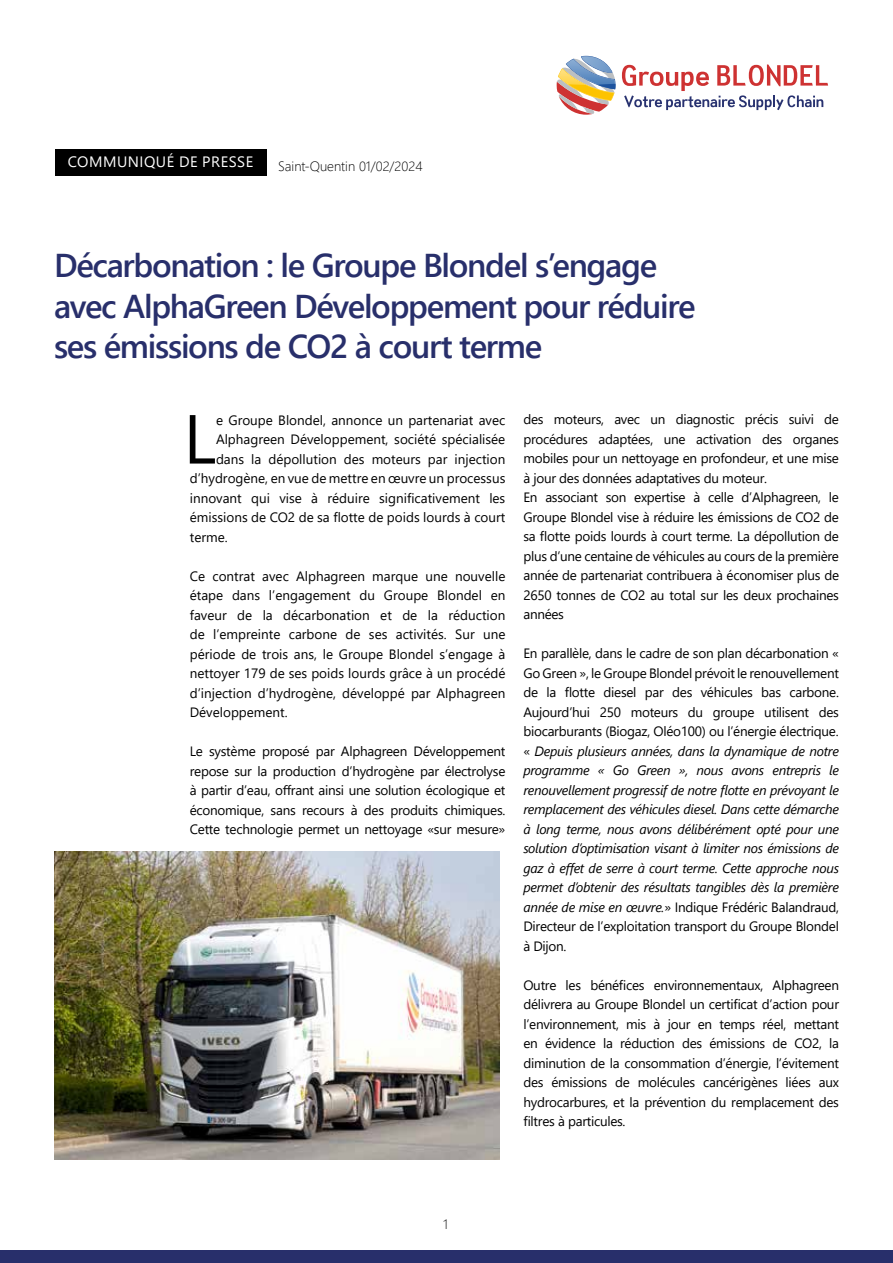
<style>
.page{position:relative;width:893px;height:1263px;background:#fff}
.page>*{position:absolute;margin:0;border:0;box-sizing:border-box;transform-origin:0 0}
.t1{font:69.15px "Segoe UI";color:#000}
.t2{font:600 33px/40.5px "Segoe UI";letter-spacing:-.04em;color:#282f6b}
.t3{font:15px "Segoe UI";letter-spacing:.035em;color:#fff}
.t4{font:13.5px/19.5px "Segoe UI";letter-spacing:-.02em;color:#000;text-align:justify}
.t5{font:italic 13.5px/19.5px "Segoe UI";letter-spacing:-.02em;color:#000;text-align:justify}
.t6{font:13.5px "Segoe UI";color:#000}
.t7{font:300 13.5px "Segoe UI";color:#000}
.s1{font-style:normal}
</style>
<div class="page">
<svg style="left:622px;top:64px;width:206px;height:46px"></svg>
<svg style="left:557px;top:56px;width:58px;height:59px"></svg>
<div style="left:0;top:1250px;width:893px;height:13px;background:#282f6b"></div>
<div style="left:55px;top:149px;width:211px;height:27px;background:#000"></div>
<img style="left:54px;top:851px;width:445px;height:309px">
<p class="t3" style="left:68px;top:147px;width:187px">COMMUNIQUÉ DE PRESSE</p>
<p class="t7" style="left:278px;top:153px;width:146px">Saint-Quentin 01/02/2024</p>
<h2 class="t2" style="left:54px;top:242px;width:643px">Décarbonation : le Groupe Blondel s’engage avec AlphaGreen Développement pour réduire ses émissions de CO2 à court terme</h2>
<h1 class="t1" style="left:183px;top:374px;width:34px">L</h1>
<p class="t6" style="left:216px;top:407px;width:291px">e Groupe Blondel, annonce un partenariat avec</p>
<p class="t6" style="left:216px;top:426px;width:291px">Alphagreen Développement, société spécialisée</p>
<p class="t6" style="left:216px;top:446px;width:291px">dans la dépollution des moteurs par injection</p>
<p class="t6" style="left:190px;top:465px;width:317px">d’hydrogène, en vue de mettre en œuvre un processus</p>
<p class="t6" style="left:190px;top:485px;width:317px">innovant qui vise à réduire significativement les</p>
<p class="t6" style="left:190px;top:504px;width:317px">émissions de CO2 de sa flotte de poids lourds à court</p>
<p class="t4" style="left:190px;top:526px;width:39px">terme.</p>
<p class="t4" style="left:190px;top:565px;width:317px">Ce contrat avec Alphagreen marque une nouvelle étape dans l’engagement du Groupe Blondel en faveur de la décarbonation et de la réduction de l’empreinte carbone de ses activités. Sur une période de trois ans, le Groupe Blondel s’engage à nettoyer 179 de ses poids lourds grâce à un procédé d’injection d’hydrogène, développé par Alphagreen Développement.</p>
<p class="t4" style="left:190px;top:740px;width:317px">Le système proposé par Alphagreen Développement repose sur la production d’hydrogène par électrolyse à partir d’eau, offrant ainsi une solution écologique et économique, sans recours à des produits chimiques.<br>Cette technologie permet un nettoyage «sur mesure»</p>
<p class="t4" style="left:523px;top:409px;width:317px;text-align:left">des moteurs, avec un diagnostic précis suivi de procédures adaptées, une activation des organes mobiles pour un nettoyage en profondeur, et une mise à jour des données adaptatives du moteur.<br>En associant son expertise à celle d’Alphagreen, le Groupe Blondel vise à réduire les émissions de CO2 de sa flotte poids lourds à court terme. La dépollution de plus d’une centaine de véhicules au cours de la première année de partenariat contribuera à économiser plus de 2650 tonnes de CO2 au total sur les deux prochaines années</p>
<p class="t5" style="left:523px;top:642px;width:317px"><span class="s1">En parallèle, dans le cadre de son plan décarbonation « Go Green », le Groupe Blondel prévoit le renouvellement de la flotte diesel par des véhicules bas carbone.<br>Aujourd’hui 250 moteurs du groupe utilisent des biocarburants (Biogaz, Oléo100) ou l’énergie électrique. «</span> Depuis plusieurs années, dans la dynamique de notre programme « Go Green », nous avons entrepris le renouvellement progressif de notre flotte en prévoyant le remplacement des véhicules diesel. Dans cette démarche à long terme, nous avons délibérément opté pour une solution d’optimisation visant à limiter nos émissions de gaz à effet de serre à court terme. Cette approche nous permet d’obtenir des résultats tangibles dès la première année de mise en œuvre.<span class="s1">» Indique Frédéric Balandraud, Directeur de l’exploitation transport du Groupe Blondel à Dijon.</span></p>
<p class="t4" style="left:523px;top:974px;width:317px">Outre les bénéfices environnementaux, Alphagreen délivrera au Groupe Blondel un certificat d’action pour l’environnement, mis à jour en temps réel, mettant en évidence la réduction des émissions de CO2, la diminution de la consommation d’énergie, l’évitement des émissions de molécules cancérigènes liées aux hydrocarbures, et la prévention du remplacement des filtres à particules.</p>
<p class="t7" style="left:443px;top:1211px;width:6px">1</p>
</div>
